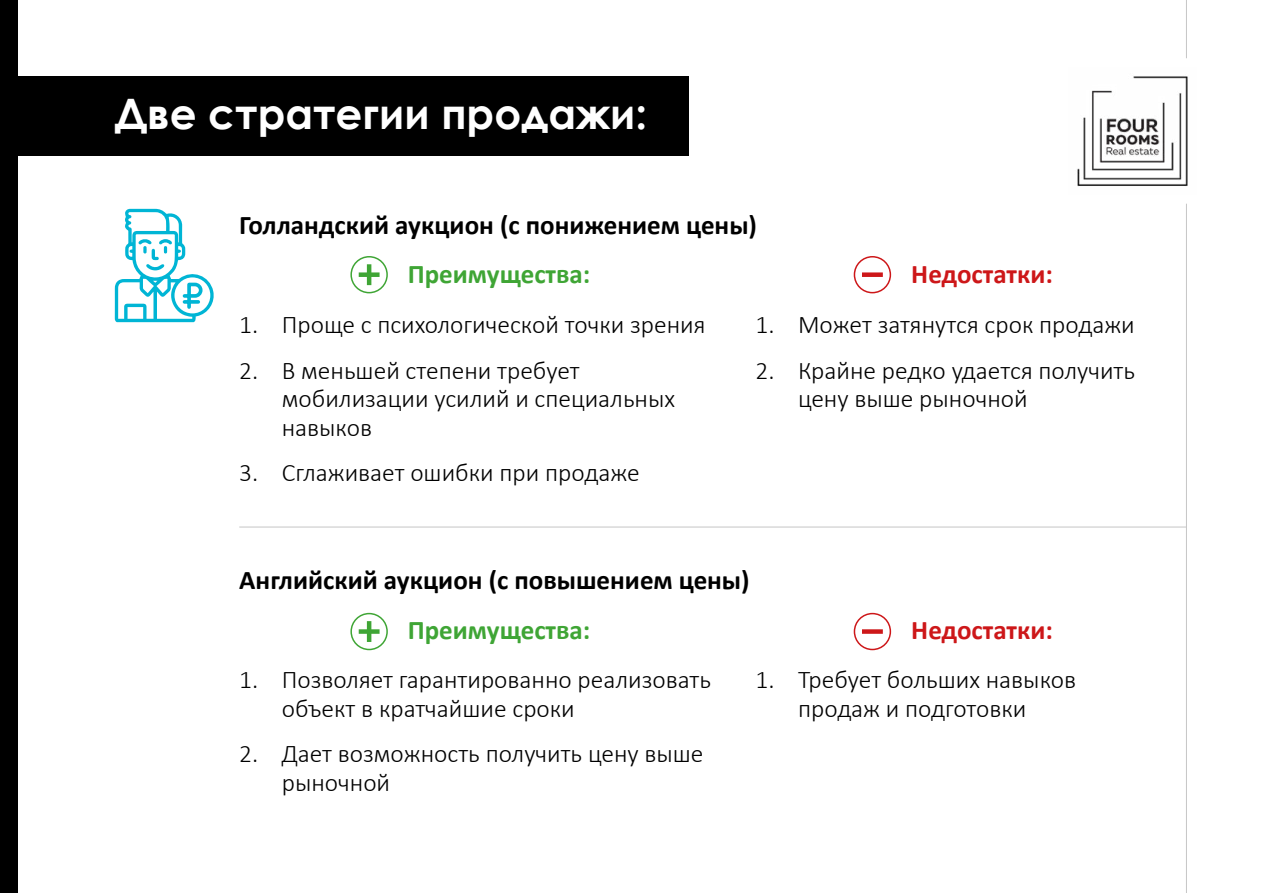
<style>
.page{position:relative;width:1263px;height:893px;background:#fff}
.page>*{position:absolute;margin:0;border:0;box-sizing:border-box;transform-origin:0 0}
.t1{font:700 42px "Century Gothic";color:#fff}
.t2{font:700 27px "Calibri";color:#000}
.t3{font:700 27px "Calibri";color:#3fa535}
.t4{font:700 27px "Calibri";color:#cd1719}
.t5{font:300 25.5px/28.5px "Calibri";color:#000}
</style>
<div class="page">
<hr style="left:1186px;top:204px;width:1px;height:689px;background:#c6c6c6">
<hr style="left:1186px;top:0;width:1px;height:58px;background:#c6c6c6">
<img style="left:1077px;top:76px;width:111px;height:111px">
<div style="left:0;top:77px;width:689px;height:79px;background:#000"></div>
<div style="left:350px;top:256px;width:38px;height:37px;border:2px solid #3fa535;border-radius:50%"></div>
<div style="left:359px;top:272px;width:21px;height:5px;background:#3fa535"></div>
<hr style="left:367px;top:264px;width:4px;height:21px;background:#3fa535">
<div style="left:350px;top:613px;width:38px;height:37px;border:2px solid #3fa535;border-radius:50%"></div>
<div style="left:359px;top:629px;width:21px;height:5px;background:#3fa535"></div>
<hr style="left:367px;top:621px;width:4px;height:21px;background:#3fa535">
<div style="left:854px;top:256px;width:37px;height:37px;border:2px solid #cd1719;border-radius:50%"></div>
<div style="left:862px;top:272px;width:21px;height:5px;background:#cd1719"></div>
<div style="left:854px;top:613px;width:37px;height:37px;border:2px solid #cd1719;border-radius:50%"></div>
<div style="left:862px;top:629px;width:21px;height:5px;background:#cd1719"></div>
<svg style="left:115px;top:209px;width:99px;height:113px"></svg>
<hr style="left:239px;top:527px;width:947px;height:1px;background:#c6c6c6">
<div style="left:0;top:0;width:17px;height:893px;background:#000"></div>
<h1 class="t1" style="left:115px;top:82px;width:534px">Две стратегии продажи:</h1>
<p class="t2" style="left:239px;top:206px;width:519px">Голландский аукцион (с понижением цены)</p>
<p class="t3" style="left:408px;top:255px;width:184px">Преимущества:</p>
<p class="t4" style="left:911px;top:255px;width:143px">Недостатки:</p>
<p class="t5" style="left:239px;top:310px;width:468px">1. Проще с психологической точки зрения</p>
<p class="t5" style="left:282px;top:356px;width:395px;text-indent:-43px">2. В меньшей степени требует мобилизации усилий и специальных навыков</p>
<p class="t5" style="left:239px;top:458px;width:402px">3. Сглаживает ошибки при продаже</p>
<p class="t5" style="left:755px;top:310px;width:381px">1. Может затянутся срок продажи</p>
<p class="t5" style="left:798px;top:356px;width:339px;text-indent:-43px">2. Крайне редко удается получить цену выше рыночной</p>
<p class="t2" style="left:239px;top:561px;width:512px">Английский аукцион (с повышением цены)</p>
<p class="t3" style="left:408px;top:611px;width:184px">Преимущества:</p>
<p class="t5" style="left:282px;top:665px;width:431px;text-indent:-43px">1. Позволяет гарантированно реализовать объект в кратчайшие сроки</p>
<p class="t5" style="left:282px;top:739px;width:423px;text-indent:-43px">2. Дает возможность получить цену выше рыночной</p>
<p class="t4" style="left:911px;top:611px;width:143px">Недостатки:</p>
<p class="t5" style="left:755px;top:665px;width:322px;text-align:center">1. Требует больших навыков продаж и подготовки</p>
</div>
